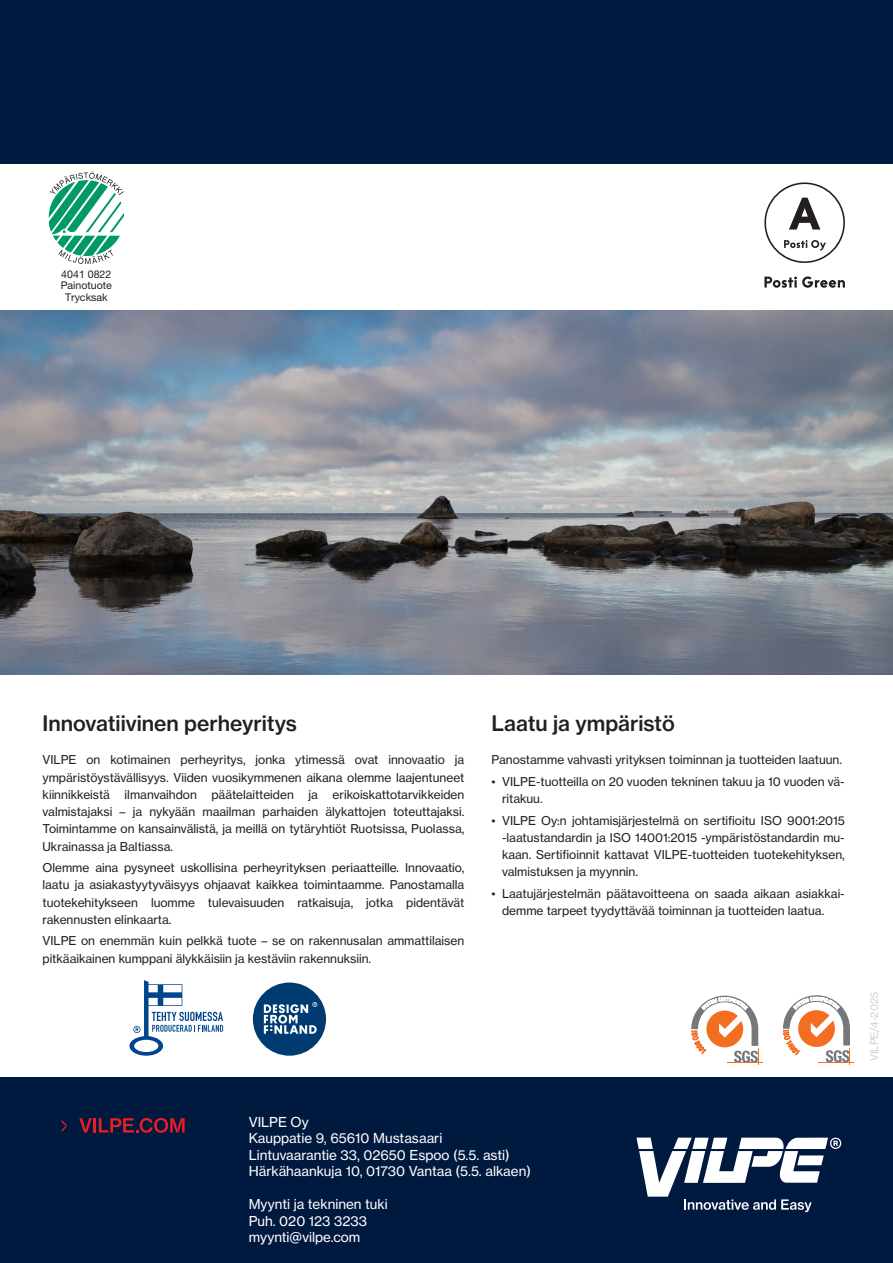
<style>
.page{position:relative;width:893px;height:1263px;background:#fff}
.page>*{position:absolute;margin:0;border:0;box-sizing:border-box;transform-origin:0 0}
.Headline_3{font:21px "N Haas Grotesk TX Pro 65 Md";color:#231f20}
.Leipäteksti{font:13.5px/16.5px "N Haas Grotesk TX Pro 55 Rg";color:#fff}
.Paragraph_Style_1{font:12px/17.2px "N Haas Grotesk TX Pro 55 Rg";color:#231f20}
.t1{font:10.65px/11.6px "Helvetica Neue LT Pro";color:#231f20;text-align:center}
.Leipäteksti-2{font:10.5px "N Haas Grotesk TX Pro 55 Rg";color:#d2d3d5}
</style>
<div class="page">
<svg style="left:129px;top:980px;width:94px;height:76px"></svg>
<div style="left:253px;top:982px;width:73px;height:74px;background:#003c72;border-radius:50%"></div>
<svg style="left:264px;top:1002px;width:53px;height:32px"></svg>
<div style="left:0;top:1078px;width:893px;height:185px;background:#00193f"></div>
<svg style="left:764px;top:182px;width:81px;height:81px"></svg>
<svg style="left:764px;top:276px;width:81px;height:12px"></svg>
<img style="left:0;top:310px;width:893px;height:364px">
<hr style="left:818px;top:1062px;width:36px;height:1px;background:#f36e21">
<svg style="left:783px;top:995px;width:67px;height:70px"></svg>
<hr style="left:727px;top:1062px;width:36px;height:1px;background:#f36e21">
<svg style="left:691px;top:996px;width:68px;height:69px"></svg>
<div style="left:0;top:0;width:893px;height:164px;background:#00193f"></div>
<svg style="left:79px;top:1118px;width:13px;height:14px"></svg>
<hr style="left:93px;top:1118px;width:3px;height:14px;background:#e81e24">
<svg style="left:99px;top:1118px;width:86px;height:15px"></svg>
<svg style="left:62px;top:1120px;width:4px;height:12px"></svg>
<svg style="left:48px;top:171px;width:76px;height:93px"></svg>
<svg style="left:636px;top:1137px;width:205px;height:75px"></svg>
<p class="t1" style="left:61px;top:268px;width:53px">4041 0822<br>Painotuote<br>Trycksak</p>
<p class="Headline_3" style="left:43px;top:710px;width:256px">Innovatiivinen perheyritys</p>
<p class="Paragraph_Style_1" style="left:43px;top:751px;width:423px;text-align:justify">VILPE on kotimainen perheyritys, jonka ytimessä ovat innovaatio ja ympäristöystävällisyys. Viiden vuosikymmenen aikana olemme laajentuneet kiinnikkeistä ilmanvaihdon päätelaitteiden ja erikoiskattotarvikkeiden valmistajaksi – ja nykyään maailman parhaiden älykattojen toteuttajaksi.<br>Toimintamme on kansainvälistä, ja meillä on tytäryhtiöt Ruotsissa, Puolassa, Ukrainassa ja Baltiassa.</p>
<p class="Paragraph_Style_1" style="left:43px;top:859px;width:423px;text-align:justify">Olemme aina pysyneet uskollisina perheyrityksen periaatteille. Innovaatio, laatu ja asiakastyytyväisyys ohjaavat kaikkea toimintaamme. Panostamalla tuotekehitykseen luomme tulevaisuuden ratkaisuja, jotka pidentävät rakennusten elinkaarta.</p>
<p class="Paragraph_Style_1" style="left:43px;top:932px;width:423px">VILPE on enemmän kuin pelkkä tuote – se on rakennusalan ammattilaisen pitkäaikainen kumppani älykkäisiin ja kestäviin rakennuksiin.</p>
<p class="Headline_3" style="left:492px;top:710px;width:185px">Laatu ja ympäristö</p>
<p class="Paragraph_Style_1" style="left:492px;top:751px;width:352px">Panostamme vahvasti yrityksen toiminnan ja tuotteiden laatuun.</p>
<p class="Paragraph_Style_1" style="left:502px;top:773px;width:344px;text-indent:-10px">• VILPE-tuotteilla on 20 vuoden tekninen takuu ja 10 vuoden vä&shy;ritakuu.</p>
<p class="Paragraph_Style_1" style="left:502px;top:812px;width:344px;text-align:justify;text-indent:-10px">• VILPE Oy:n johtamisjärjestelmä on sertifioitu ISO 9001:2015 -laatustandardin ja ISO 14001:2015 -ympäristöstandardin mu&shy;kaan. Sertifioinnit kattavat VILPE-tuotteiden tuotekehityksen, valmistuksen ja myynnin.</p>
<p class="Paragraph_Style_1" style="left:502px;top:885px;width:344px;text-indent:-10px">• Laatujärjestelmän päätavoitteena on saada aikaan asiakkai&shy;demme tarpeet tyydyttävää toiminnan ja tuotteiden laatua.</p>
<p class="Leipäteksti" style="left:249px;top:1113px;width:61px">VILPE Oy</p>
<p class="Leipäteksti" style="left:249px;top:1130px;width:195px">Kauppatie 9, 65610 Mustasaari</p>
<p class="Leipäteksti" style="left:249px;top:1146px;width:284px">Lintuvaarantie 33, 02650 Espoo (5.5. asti)<br>Härkähaankuja 10, 01730 Vantaa (5.5. alkaen)</p>
<p class="Leipäteksti" style="left:249px;top:1196px;width:141px">Myynti ja tekninen tuki</p>
<p class="Leipäteksti" style="left:249px;top:1212px;width:120px">Puh. 020 123 3233</p>
<p class="Leipäteksti" style="left:249px;top:1229px;width:113px">myynti@vilpe.com</p>
<p class="Leipäteksti-2" style="left:868px;top:1061px;width:71px;rotate:-90deg">VILPE/4-2025</p>
</div>
